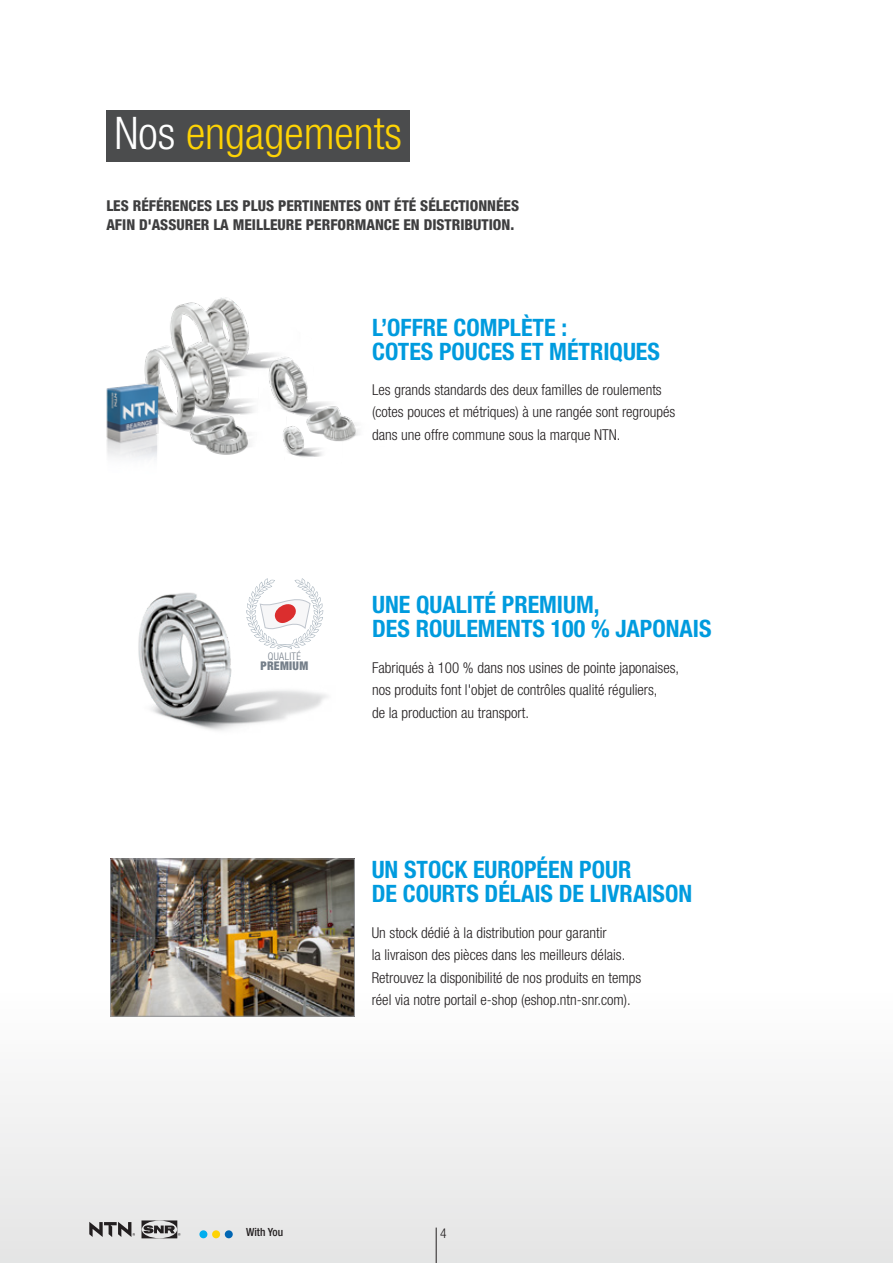
<style>
.page{position:relative;width:893px;height:1263px;background:#fff}
.page>*{position:absolute;margin:0;border:0;box-sizing:border-box;transform-origin:0 0}
.t1{font:300 condensed 45px "Helvetica Neue";color:#fed304}
.t2{font:700 condensed 24px/24px "Helvetica Neue LT Std";color:#009bde}
.t3{font:300 condensed 15px/22.5px "Helvetica Neue";color:#231f20}
.t4{font:800 condensed 15px/19.5px "Helvetica Neue";color:#3e3e3f}
.t5{font:300 condensed 13.5px "Helvetica Neue";color:#231f20}
.t6{font:900 condensed 12px "Helvetica Neue";letter-spacing:.025em;color:#747e89}
.t7{font:500 condensed 11.25px "Helvetica Neue";color:#231f20}
.t8{font:300 condensed 10.5px "Helvetica Neue";letter-spacing:.035em;color:#747e89}
.s1{color:#fff}
</style>
<div class="page">
<div style="left:0;top:965px;width:893px;height:298px;background:linear-gradient(to right,#f1f1f1,#f3f3f3)"></div>
<svg style="left:89px;top:1222px;width:46px;height:15px"></svg>
<svg style="left:141px;top:1220px;width:40px;height:18px"></svg>
<div style="left:199px;top:1230px;width:8px;height:8px;background:#00aeef;border-radius:50%"></div>
<div style="left:225px;top:1230px;width:8px;height:8px;background:#0166b3;border-radius:50%"></div>
<div style="left:212px;top:1230px;width:8px;height:8px;background:#fed304;border-radius:50%"></div>
<hr style="left:436px;top:1227px;width:1px;height:36px;background:#231f20">
<div style="left:106px;top:110px;width:304px;height:51px;background:#4b4c4d"></div>
<img style="left:112px;top:861px;width:241px;height:153px">
<div style="left:110px;top:859px;width:245px;height:157px;border:1px solid #939598"></div>
<img style="left:138px;top:592px;width:190px;height:139px">
<svg style="left:246px;top:578px;width:77px;height:71px"></svg>
<img style="left:106px;top:297px;width:253px;height:162px">
<h1 class="t1" style="left:114px;top:107px;width:289px"><span class="s1">Nos</span> engagements</h1>
<p class="t4" style="left:106px;top:195px;width:414px">LES RÉFÉRENCES LES PLUS PERTINENTES ONT ÉTÉ SÉLECTIONNÉES<br>AFIN D'ASSURER LA MEILLEURE PERFORMANCE EN DISTRIBUTION.</p>
<p class="t8" style="left:268px;top:651px;width:35px">QUALITÉ</p>
<p class="t6" style="left:261px;top:658px;width:49px">PREMIUM</p>
<h2 class="t2" style="left:372px;top:315px;width:289px">L’OFFRE COMPLÈTE :<br>COTES POUCES ET MÉTRIQUES</h2>
<p class="t3" style="left:372px;top:378px;width:305px">Les grands standards des deux familles de roulements (cotes pouces et métriques) à une rangée sont regroupés dans une offre commune sous la marque NTN.</p>
<h2 class="t2" style="left:372px;top:592px;width:341px">UNE QUALITÉ PREMIUM,<br>DES ROULEMENTS 100 % JAPONAIS</h2>
<p class="t3" style="left:372px;top:656px;width:309px">Fabriqués à 100 % dans nos usines de pointe japonaises, nos produits font l'objet de contrôles qualité réguliers,<br>de la production au transport.</p>
<h2 class="t2" style="left:372px;top:857px;width:322px">UN STOCK EUROPÉEN POUR<br>DE COURTS DÉLAIS DE LIVRAISON</h2>
<p class="t3" style="left:372px;top:921px;width:271px">Un stock dédié à la distribution pour garantir<br>la livraison des pièces dans les meilleurs délais.<br>Retrouvez la disponibilité de nos produits en temps réel via notre portail e-shop (eshop.ntn-snr.com).</p>
<p class="t7" style="left:246px;top:1225px;width:39px">With You</p>
<p class="t5" style="left:440px;top:1226px;width:8px">4</p>
</div>
